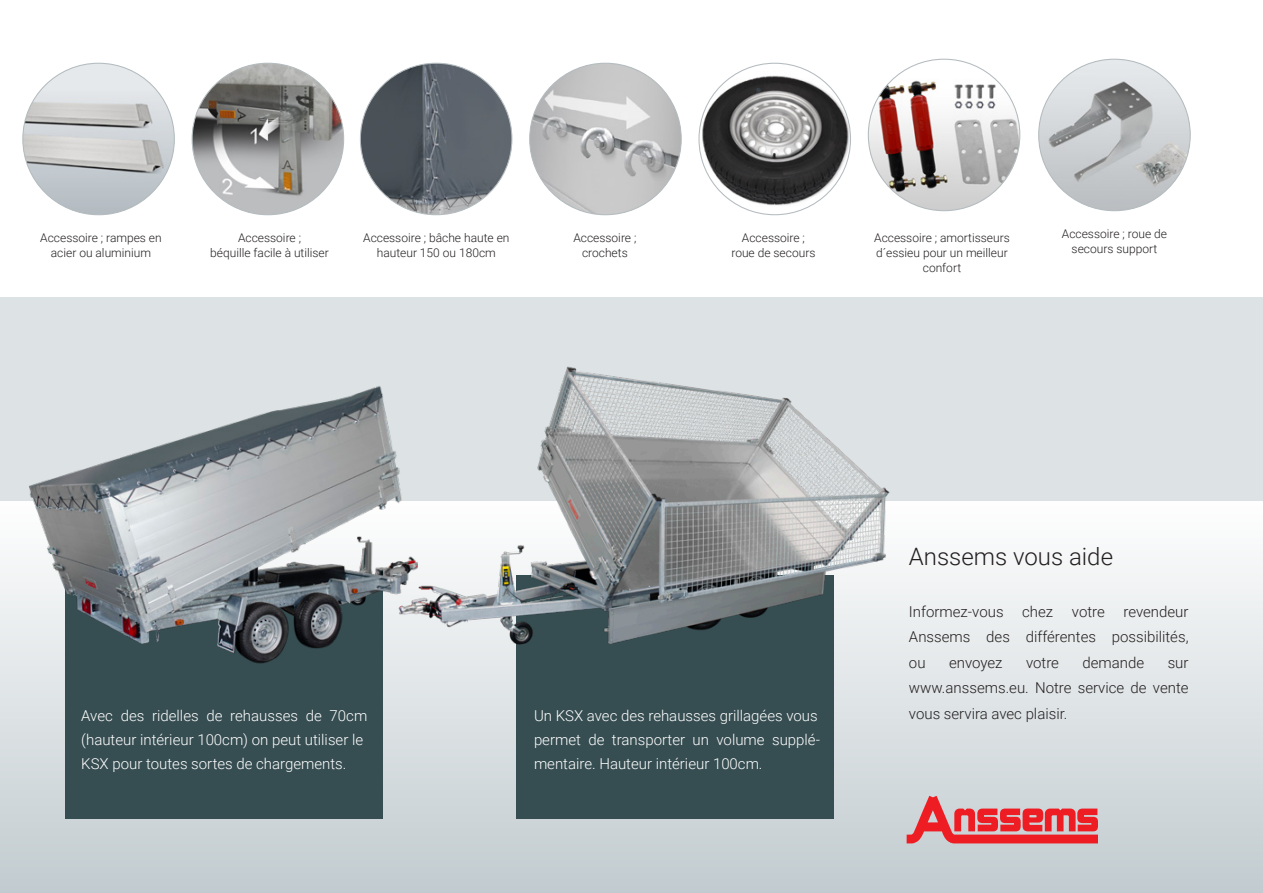
<style>
.page{position:relative;width:1263px;height:893px;background:#fff}
.page>*{position:absolute;margin:0;border:0;box-sizing:border-box;transform-origin:0 0}
.t1{font:300 24px "Roboto";color:#231f20}
.t2{font:300 15px/24px "Roboto";color:#fff}
.t3{font:300 15px/25.5px "Roboto";color:#231f20;text-align:justify}
.t4{font:300 12px/15px "Roboto";color:#231f20;text-align:center}
</style>
<div class="page">
<div style="left:0;top:298px;width:1263px;height:203px;background:#dde2e4"></div>
<div style="left:0;top:501px;width:1263px;height:392px;background:linear-gradient(to bottom,#fefefe,#c2cbcf)"></div>
<svg style="left:907px;top:796px;width:191px;height:47px"></svg>
<div style="left:65px;top:575px;width:318px;height:244px;background:#364d51"></div>
<div style="left:516px;top:575px;width:317px;height:244px;background:#364d51"></div>
<img style="left:383px;top:366px;width:539px;height:324px">
<img style="left:13px;top:375px;width:405px;height:302px">
<img style="left:23px;top:63px;width:151px;height:152px;border-radius:76px">
<img style="left:192px;top:63px;width:152px;height:152px;border-radius:76px">
<img style="left:360px;top:63px;width:152px;height:152px;border-radius:76px">
<img style="left:699px;top:63px;width:151px;height:152px;border-radius:76px">
<img style="left:868px;top:59px;width:152px;height:152px;border-radius:76px">
<img style="left:530px;top:63px;width:151px;height:152px;border-radius:76px">
<img style="left:1039px;top:59px;width:151px;height:152px;border-radius:76px">
<p class="t4" style="left:40px;top:230px;width:123px">Accessoire ; rampes en</p>
<p class="t4" style="left:51px;top:245px;width:102px">acier ou aluminium</p>
<p class="t4" style="left:238px;top:230px;width:65px">Accessoire ;</p>
<p class="t4" style="left:210px;top:245px;width:120px">béquille facile à utiliser</p>
<p class="t4" style="left:363px;top:230px;width:148px">Accessoire ; bâche haute en hauteur 150 ou 180cm</p>
<p class="t4" style="left:742px;top:230px;width:65px">Accessoire ;</p>
<p class="t4" style="left:573px;top:230px;width:65px">Accessoire ;</p>
<p class="t4" style="left:582px;top:245px;width:47px">crochets</p>
<p class="t4" style="left:731px;top:245px;width:86px">roue de secours</p>
<p class="t4" style="left:874px;top:230px;width:137px">Accessoire ; amortisseurs d´essieu pour un meilleur confort</p>
<p class="t4" style="left:1062px;top:226px;width:107px">Accessoire ; roue de</p>
<p class="t4" style="left:1071px;top:241px;width:87px">secours support</p>
<p class="t2" style="left:81px;top:703px;width:287px">Avec des ridelles de rehausses de 70cm (hauteur intérieur 100cm) on peut utiliser le</p>
<p class="t2" style="left:81px;top:751px;width:267px">KSX pour toutes sortes de chargements.</p>
<p class="t2" style="left:534px;top:703px;width:285px">Un KSX avec des rehausses grillagées vous</p>
<p class="t2" style="left:534px;top:727px;width:287px">permet de transporter un volume supplé&shy;mentaire. Hauteur intérieur 100cm.</p>
<p class="t1" style="left:909px;top:540px;width:206px">Anssems vous aide</p>
<p class="t3" style="left:909px;top:598px;width:281px">Informez-vous chez votre revendeur Anssems des différentes possibilités, ou</p>
<p class="t3" style="left:949px;top:649px;width:55px">envoyez</p>
<p class="t3" style="left:1026px;top:649px;width:34px">votre</p>
<p class="t3" style="left:1082px;top:649px;width:63px">demande</p>
<p class="t3" style="left:909px;top:649px;width:281px;text-indent:259px">sur www.anssems.eu. Notre service de vente vous servira avec plaisir.</p>
</div>
